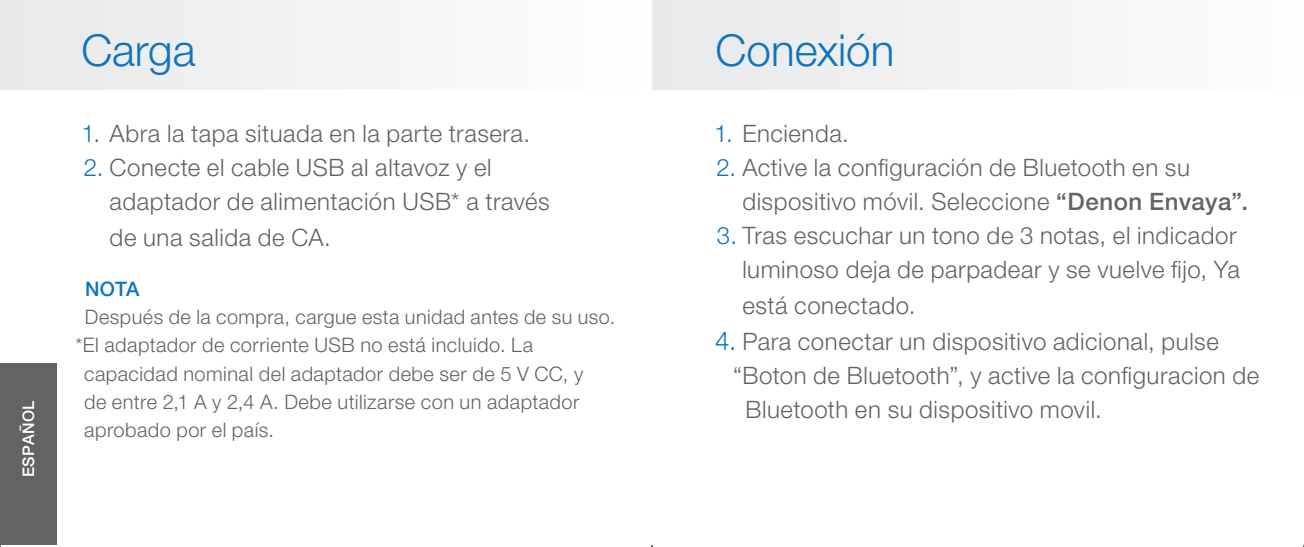
<style>
.page{position:relative;width:1304px;height:547px;background:#fff}
.page>*{position:absolute;margin:0;border:0;box-sizing:border-box;transform-origin:0 0}
.t1{font:300 44px "Helvetica Neue LTW1 G";color:#1074bc}
.t2{font:300 24px/35.2px "Helvetica Neue LTW1 G";letter-spacing:.025em;color:#636366}
.t3{font:300 20px "Helvetica Neue LTW1 G";letter-spacing:.025em;color:#636366}
.t4{font:500 20px "Helvetica Neue LTW1 G";color:#1074bc}
.t5{font:500 16px "Helvetica Neue LTW1 G";letter-spacing:.025em;color:#fff}
.s1{color:#1074bc}
.s2{font-weight:500}
.s3{font-size:26px;color:#1074bc}
</style>
<div class="page">
<div style="left:616px;top:0;width:688px;height:89px;background:#f2f3f4"></div>
<div style="left:0;top:0;width:652px;height:89px;background:#f3f4f4"></div>
<div style="left:0;top:363px;width:57px;height:181px;background:#636366"></div>
<hr style="left:0;top:510px;width:1px;height:36px;background:#000">
<hr style="left:1303px;top:510px;width:1px;height:36px;background:#000">
<p class="t5" style="left:19px;top:476px;width:78px;rotate:-90deg">ESPAÑOL</p>
<h1 class="t1" style="left:82px;top:23px;width:115px">Carga</h1>
<p class="t2" style="left:81px;top:115px;width:450px"><span class="s1">1.</span> Abra la tapa situada en la parte trasera.</p>
<p class="t2" style="left:110px;top:149px;width:442px;text-indent:-26px"><span class="s1">2.</span> Conecte el cable USB al altavoz y el adaptador de alimentación USB* a través de una salida de CA.</p>
<p class="t4" style="left:85px;top:277px;width:56px">NOTA</p>
<p class="t3" style="left:85px;top:305px;width:532px">Después de la compra, cargue esta unidad antes de su uso.</p>
<p class="t3" style="left:76px;top:333px;width:459px">*El adaptador de corriente USB no está incluido. La</p>
<p class="t3" style="left:84px;top:361px;width:501px">capacidad nominal del adaptador debe ser de 5 V CC, y</p>
<p class="t3" style="left:84px;top:389px;width:497px">de entre 2,1 A y 2,4 A. Debe utilizarse con un adaptador</p>
<p class="t3" style="left:84px;top:417px;width:192px">aprobado por el país.</p>
<h1 class="t1" style="left:716px;top:23px;width:180px">Conexión</h1>
<p class="t2" style="left:714px;top:115px;width:136px"><span class="s1">1.</span> Encienda.</p>
<p class="t2" style="left:742px;top:150px;width:507px;line-height:34px;text-indent:-26px"><span class="s1">2.</span> Active la configuración de Bluetooth en su dispositivo móvil. Seleccione <span class="s2">“Denon Envaya”.</span></p>
<p class="t2" style="left:742px;top:217px;width:499px;text-indent:-25px"><span class="s1">3.</span> Tras escuchar un tono de 3 notas, el indicador luminoso deja de parpadear y se vuelve fijo, Ya está conectado.</p>
<p class="t2" style="left:715px;top:323px;width:505px"><span class="s3">4.</span> Para conectar un dispositivo adicional, pulse</p>
<p class="t2" style="left:733px;top:357px;width:528px">“Boton de Bluetooth”, y active la configuracion de</p>
<p class="t2" style="left:745px;top:391px;width:358px">Bluetooth en su dispositivo movil.</p>
</div>
